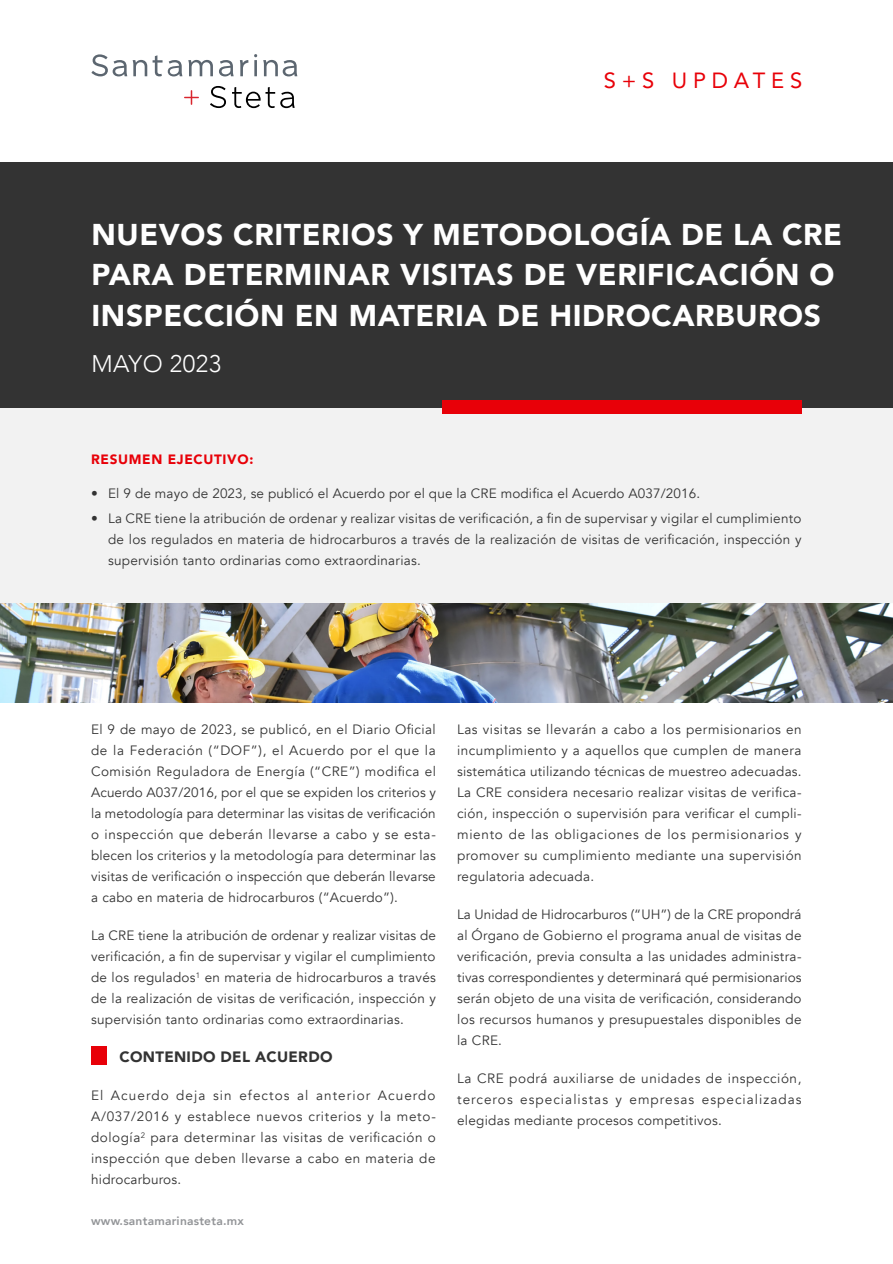
<style>
.page{position:relative;width:893px;height:1264px;background:#fff}
.page>*{position:absolute;margin:0;border:0;box-sizing:border-box;transform-origin:0 0}
.t1{font:900 30px/40.5px "Avenir";letter-spacing:.02em;color:#fff}
.t2{font:300 24px "Avenir";letter-spacing:.02em;color:#fff}
.t3{font:21.9px "Avenir";letter-spacing:.26em;color:#e80008}
.t4{font:900 15px "Avenir";letter-spacing:.02em;color:#333}
.t5{font:13.5px/21px "Avenir";letter-spacing:.02em;color:#333;text-align:justify}
.t6{font:900 13.5px "Avenir";letter-spacing:.05em;color:#e80008}
.t7{font:800 12px "Avenir";letter-spacing:.02em;color:#939598}
</style>
<div class="page">
<img style="left:0;top:603px;width:893px;height:99px">
<div style="left:0;top:381px;width:893px;height:221px;background:#f2f2f2"></div>
<svg style="left:184px;top:90px;width:15px;height:15px"></svg>
<svg style="left:188px;top:60px;width:25px;height:16px"></svg>
<svg style="left:240px;top:60px;width:8px;height:16px"></svg>
<svg style="left:133px;top:55px;width:29px;height:21px"></svg>
<hr style="left:254px;top:60px;width:3px;height:16px;background:#5c6670">
<svg style="left:91px;top:54px;width:36px;height:22px"></svg>
<svg style="left:168px;top:60px;width:14px;height:16px"></svg>
<svg style="left:219px;top:60px;width:15px;height:16px"></svg>
<svg style="left:263px;top:60px;width:34px;height:16px"></svg>
<svg style="left:210px;top:86px;width:16px;height:22px"></svg>
<svg style="left:232px;top:87px;width:63px;height:21px"></svg>
<div style="left:0;top:162px;width:893px;height:245px;background:#333"></div>
<div style="left:442px;top:400px;width:359px;height:14px;background:#e80008"></div>
<div style="left:91px;top:1045px;width:15px;height:19px;background:#e80008"></div>
<p class="t3" style="left:604px;top:62px;width:200px">S+S UPDATES</p>
<p class="t1" style="left:91px;top:213px;width:752px">NUEVOS CRITERIOS Y METODOLOGÍA DE LA CRE<br>PARA DETERMINAR VISITAS DE VERIFICACIÓN O<br>INSPECCIÓN EN MATERIA DE HIDROCARBUROS</p>
<p class="t2" style="left:91px;top:349px;width:131px">MAYO 2023</p>
<p class="t6" style="left:91px;top:447px;width:164px">RESUMEN EJECUTIVO:</p>
<p class="t5" style="left:91px;top:482px;width:610px">• El 9 de mayo de 2023, se publicó el Acuerdo por el que la CRE modifica el Acuerdo A037/2016.</p>
<p class="t5" style="left:108px;top:508px;width:695px;text-indent:-17px">• La CRE tiene la atribución de ordenar y realizar visitas de verificación, a fin de supervisar y vigilar el cumplimiento de los regulados en materia de hidrocarburos a través de la realización de visitas de verificación, inspección y supervisión tanto ordinarias como extraordinarias.</p>
<p class="t5" style="left:91px;top:719px;width:346px">El 9 de mayo de 2023, se publicó, en el Diario Oficial de la Federación (“DOF”), el Acuerdo por el que la Comisión Reguladora de Energía (“CRE”) modifica el Acuerdo A037/2016, por el que se expiden los criterios y la metodología para determinar las visitas de verificación o inspección que deberán llevarse a cabo y se esta&shy;blecen los criterios y la metodología para determinar las visitas de verificación o inspección que deberán llevarse a cabo en materia de hidrocarburos (“Acuerdo”).</p>
<p class="t5" style="left:91px;top:925px;width:346px">La CRE tiene la atribución de ordenar y realizar visitas de verificación, a fin de supervisar y vigilar el cumplimiento de los regulados<sup>1</sup> en materia de hidrocarburos a través de la realización de visitas de verificación, inspección y supervisión tanto ordinarias como extraordinarias.</p>
<p class="t4" style="left:120px;top:1043px;width:214px">CONTENIDO DEL ACUERDO</p>
<p class="t5" style="left:91px;top:1085px;width:346px">El Acuerdo deja sin efectos al anterior Acuerdo A/037/2016 y establece nuevos criterios y la meto&shy;dología<sup>2</sup> para determinar las visitas de verificación o inspección que deben llevarse a cabo en materia de hidrocarburos.</p>
<p class="t7" style="left:91px;top:1210px;width:154px">www.santamarinasteta.mx</p>
<p class="t5" style="left:457px;top:719px;width:346px">Las visitas se llevarán a cabo a los permisionarios en incumplimiento y a aquellos que cumplen de manera sistemática utilizando técnicas de muestreo adecuadas.<br>La CRE considera necesario realizar visitas de verifica&shy;ción, inspección o supervisión para verificar el cumpli&shy;miento de las obligaciones de los permisionarios y promover su cumplimiento mediante una supervisión regulatoria adecuada.</p>
<p class="t5" style="left:457px;top:904px;width:346px">La Unidad de Hidrocarburos (“UH”) de la CRE propondrá al Órgano de Gobierno el programa anual de visitas de verificación, previa consulta a las unidades administra&shy;tivas correspondientes y determinará qué permisionarios serán objeto de una visita de verificación, considerando los recursos humanos y presupuestales disponibles de la CRE.</p>
<p class="t5" style="left:457px;top:1068px;width:346px">La CRE podrá auxiliarse de unidades de inspección, terceros especialistas y empresas especializadas elegidas mediante procesos competitivos.</p>
</div>
